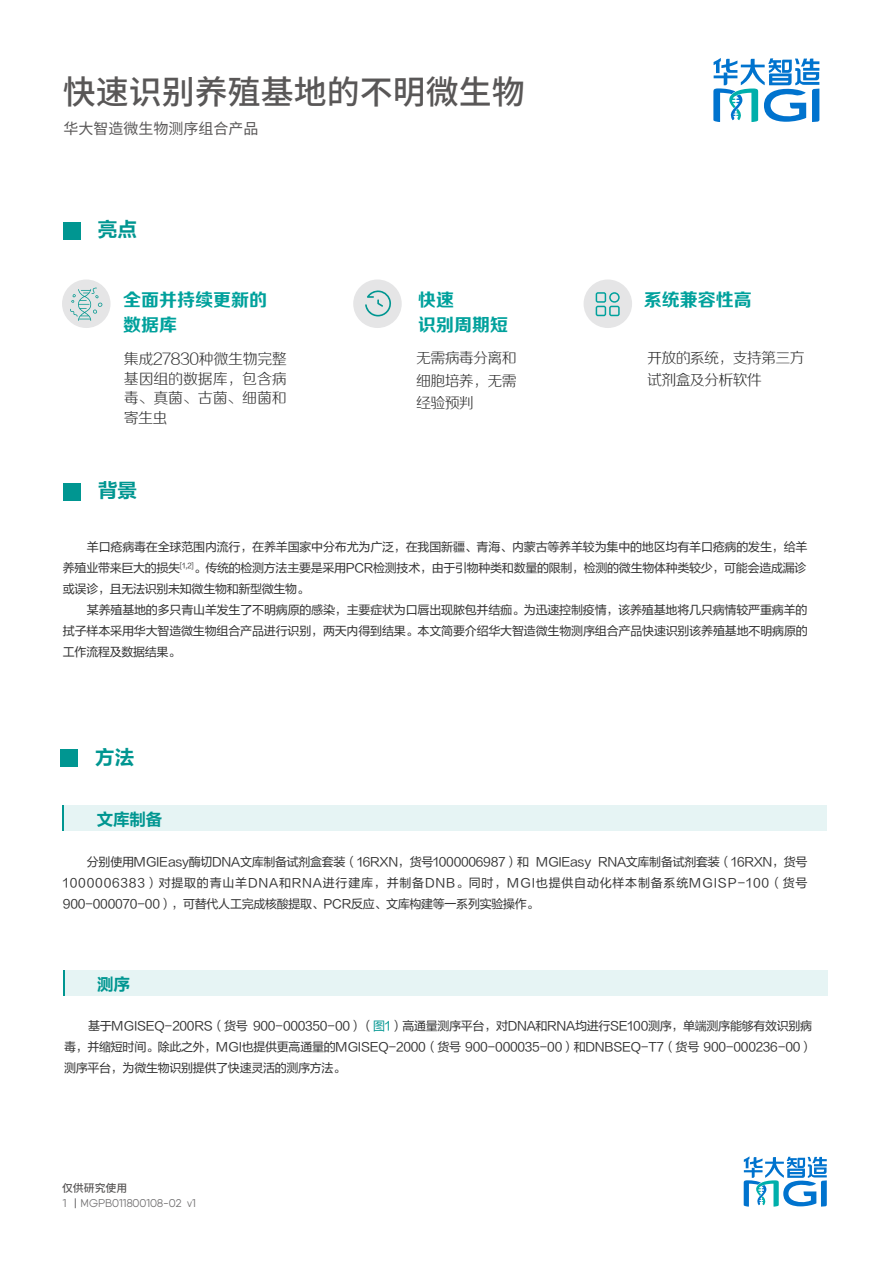
<style>
.page{position:relative;width:893px;height:1263px;background:#fff}
.page>*{position:absolute;margin:0;border:0;box-sizing:border-box;transform-origin:0 0}
.t1{font:500 33px "Source Han Sans CN";color:#595757}
.t2{font:19.5px "FZLTCHJW GB1 0";color:#009691}
.t3{font:18px/25.5px "FZZCHJW GB1 0";color:#00a19c}
.t4{font:16.5px "FZLTCHJW GB1 0";letter-spacing:-.01em;color:#009691}
.t5{font:15px/19.5px "FZZXHJW GB1 0";letter-spacing:-.05em;color:#333;text-align:justify}
.t6{font:15px "Source Han Sans CN";color:#595757}
.t7{font:12px/21px "FZLTHJW GB1 0";letter-spacing:-.025em;color:#333;text-align:justify}
.t8{font:11.25px "BGI";color:#717071}
.t9{font:500 10.95px "Source Han Sans CN";color:#595757}
.s1{color:#009691}
</style>
<div class="page">
<div style="left:63px;top:483px;width:18px;height:17px;background:#009691"></div>
<div style="left:63px;top:222px;width:18px;height:17px;background:#009691"></div>
<div style="left:61px;top:749px;width:17px;height:17px;background:#009691"></div>
<div style="left:64px;top:970px;width:763px;height:25px;background:#e6f4f4"></div>
<hr style="left:63px;top:970px;width:2px;height:25px;background:#009691">
<div style="left:63px;top:805px;width:764px;height:25px;background:#e6f4f4"></div>
<hr style="left:62px;top:805px;width:2px;height:25px;background:#009691">
<div style="left:62px;top:279px;width:49px;height:49px;background:#e5e5e6;border-radius:50%"></div>
<div style="left:353px;top:279px;width:49px;height:49px;background:#e5e5e6;border-radius:50%"></div>
<div style="left:584px;top:279px;width:48px;height:49px;background:#e5e5e6;border-radius:50%"></div>
<svg style="left:70px;top:287px;width:32px;height:34px"></svg>
<svg style="left:365px;top:290px;width:26px;height:26px"></svg>
<svg style="left:596px;top:292px;width:24px;height:24px"></svg>
<svg style="left:713px;top:58px;width:106px;height:64px"></svg>
<svg style="left:744px;top:1156px;width:83px;height:50px"></svg>
<h1 class="t1" style="left:63px;top:73px;width:463px">快速识别养殖基地的不明微生物</h1>
<p class="t6" style="left:64px;top:120px;width:197px">华大智造微生物测序组合产品</p>
<h2 class="t2" style="left:98px;top:219px;width:40px">亮点</h2>
<h3 class="t3" style="left:123px;top:288px;width:146px">全面并持续更新的数据库</h3>
<h3 class="t3" style="left:418px;top:288px;width:91px">快速<br>识别周期短</h3>
<h3 class="t3" style="left:644px;top:288px;width:109px">系统兼容性高</h3>
<p class="t5" style="left:416px;top:348px;width:102px;line-height:22.5px">无需病毒分离和细胞培养，无需经验预判</p>
<p class="t5" style="left:647px;top:347px;width:159px;line-height:22.5px">开放的系统，支持第三方试剂盒及分析软件</p>
<p class="t5" style="left:124px;top:350px;width:165px">集成27830种微生物完整基因组的数据库，包含病毒、真菌、古菌、细菌和寄生虫</p>
<h2 class="t2" style="left:98px;top:480px;width:40px">背景</h2>
<p class="t7" style="left:63px;top:537px;width:746px;text-indent:24px">羊口疮病毒在全球范围内流行，在养羊国家中分布尤为广泛，在我国新疆、青海、内蒙古等养羊较为集中的地区均有羊口疮病的发生，给羊养殖业带来巨大的损失<sup>[1,2]</sup>。传统的检测方法主要是采用PCR检测技术，由于引物种类和数量的限制，检测的微生物体种类较少，可能会造成漏诊或误诊，且无法识别未知微生物和新型微生物。</p>
<p class="t7" style="left:63px;top:600px;width:746px;text-indent:24px">某养殖基地的多只青山羊发生了不明病原的感染，主要症状为口唇出现脓包并结痂。为迅速控制疫情，该养殖基地将几只病情较严重病羊的拭子样本采用华大智造微生物组合产品进行识别，两天内得到结果。本文简要介绍华大智造微生物测序组合产品快速识别该养殖基地不明病原的工作流程及数据结果。</p>
<h2 class="t2" style="left:95px;top:746px;width:40px">方法</h2>
<h3 class="t4" style="left:97px;top:811px;width:67px">文库制备</h3>
<p class="t7" style="left:63px;top:852px;width:746px;text-indent:24px">分别使用MGIEasy酶切DNA文库制备试剂盒套装（16RXN，货号1000006987）和 MGIEasy RNA文库制备试剂套装（16RXN，货号1000006383）对提取的青山羊DNA和RNA进行建库，并制备DNB。同时，MGI也提供自动化样本制备系统MGISP-100（货号900-000070-00），可替代人工完成核酸提取、PCR反应、文库构建等一系列实验操作。</p>
<h3 class="t4" style="left:97px;top:975px;width:34px">测序</h3>
<p class="t7" style="left:64px;top:1016px;width:750px;text-indent:24px">基于MGISEQ-200RS（货号 900-000350-00）（<span class="s1">图1</span>）高通量测序平台，对DNA和RNA均进行SE100测序，单端测序能够有效识别病毒，并缩短时间。除此之外，MGI也提供更高通量的MGISEQ-2000（货号 900-000035-00）和DNBSEQ-T7（货号 900-000236-00）测序平台，为微生物识别提供了快速灵活的测序方法。</p>
<p class="t9" style="left:62px;top:1182px;width:67px">仅供研究使用</p>
<p class="t8" style="left:63px;top:1198px;width:135px">1 MGPB011800108-02 v1</p>
</div>
